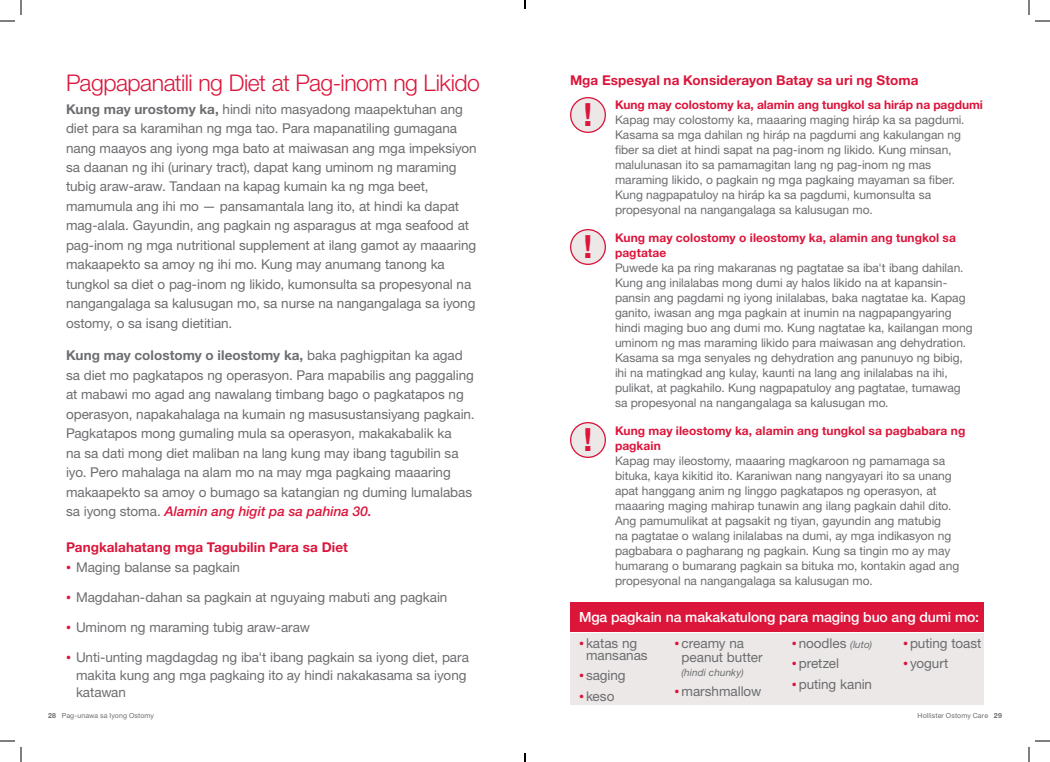
<style>
.page{position:relative;width:1050px;height:762px;background:#fff}
.page>*{position:absolute;margin:0;border:0;box-sizing:border-box;transform-origin:0 0}
.Subhead-Red{font:700 32px "Helvetica Neue LT Pro";color:#dc153b}
.Subhead-Red-2{font:300 23px "Helvetica Neue LT Pro";letter-spacing:-.02em;color:#dc153b}
.Subhead-Red-3{font:500 14px "Helvetica Neue LT Pro";letter-spacing:-.005em;color:#fff}
.Subhead-Red-4{font:13.5px/19.5px "Helvetica Neue LT Pro";letter-spacing:-.005em;color:#6c6d70}
.Body{font:13.5px/17.5px "Helvetica Neue LT Pro";letter-spacing:-.005em;color:#6c6d70}
.Subhead-Red-5{font:700 13.5px "Helvetica Neue LT Pro";letter-spacing:.005em;color:#dc153b}
.Subhead-Red-6{font:12px/15px "Helvetica Neue LT Pro";letter-spacing:-.005em;color:#6c6d70}
.Subhead-Red-7{font:italic 10px "Helvetica Neue LT Pro";letter-spacing:.01em;color:#6c6d70}
.Body-2{font:7px "Helvetica Neue LT Pro";letter-spacing:.015em;color:#6c6d70}
.s1{font-weight:700}
.s2{font-weight:500;font-style:italic;color:#dc153b}
.s3{font-size:10px;color:#dc153b}
.s4{font-weight:700;color:#dc153b}
.s5{font-style:italic;font-size:10px}
</style>
<div class="page">
<div style="left:571px;top:98px;width:34px;height:34px;background:#ebe8e7;border-radius:50%"></div>
<div style="left:570px;top:97px;width:36px;height:36px;border:1px solid #dc153b;border-radius:50%"></div>
<div style="left:571px;top:423px;width:34px;height:34px;background:#ebe8e7;border-radius:50%"></div>
<div style="left:570px;top:422px;width:36px;height:36px;border:1px solid #dc153b;border-radius:50%"></div>
<div style="left:571px;top:230px;width:34px;height:34px;background:#ebe8e7;border-radius:50%"></div>
<div style="left:570px;top:229px;width:36px;height:36px;border:1px solid #dc153b;border-radius:50%"></div>
<div style="left:570px;top:634px;width:414px;height:71px;background:#ebe8e7"></div>
<div style="left:570px;top:602px;width:414px;height:29px;background:#dc153b"></div>
<svg style="left:0;top:0;width:22px;height:22px"></svg>
<svg style="left:0;top:740px;width:22px;height:22px"></svg>
<svg style="left:1028px;top:0;width:22px;height:22px"></svg>
<svg style="left:1028px;top:740px;width:22px;height:22px"></svg>
<svg style="left:524px;top:0;width:2px;height:9px"></svg>
<svg style="left:524px;top:753px;width:2px;height:9px"></svg>
<p class="Subhead-Red-2" style="left:66px;top:69px;width:415px">Pagpapanatili ng Diet at Pag-inom ng Likido</p>
<p class="Subhead-Red-4" style="left:66px;top:99px;width:412px"><span class="s1">Kung may urostomy ka,</span> hindi nito masyadong maapektuhan ang diet para sa karamihan ng mga tao. Para mapanatiling gumagana nang maayos ang iyong mga bato at maiwasan ang mga impeksiyon sa daanan ng ihi (urinary tract), dapat kang uminom ng maraming tubig araw-araw. Tandaan na kapag kumain ka ng mga beet, mamumula ang ihi mo — pansamantala lang ito, at hindi ka dapat mag-alala. Gayundin, ang pagkain ng asparagus at mga seafood at pag-inom ng mga nutritional supplement at ilang gamot ay maaaring makaapekto sa amoy ng ihi mo. Kung may anumang tanong ka tungkol sa diet o pag-inom ng likido, kumonsulta sa propesyonal na nangangalaga sa kalusugan mo, sa nurse na nangangalaga sa iyong ostomy, o sa isang dietitian.</p>
<p class="Subhead-Red-4" style="left:66px;top:345px;width:410px"><span class="s1">Kung may colostomy o ileostomy ka,</span> baka paghigpitan ka agad sa diet mo pagkatapos ng operasyon. Para mapabilis ang paggaling at mabawi mo agad ang nawalang timbang bago o pagkatapos ng operasyon, napakahalaga na kumain ng masusustansiyang pagkain.<br>Pagkatapos mong gumaling mula sa operasyon, makakabalik ka<br>na sa dati mong diet maliban na lang kung may ibang tagubilin sa iyo. Pero mahalaga na alam mo na may mga pagkaing maaaring makaapekto sa amoy o bumago sa katangian ng duming lumalabas sa iyong stoma. <span class="s2">Alamin ang higit pa sa pahina 30.</span></p>
<p class="Subhead-Red-5" style="left:66px;top:539px;width:283px">Pangkalahatang mga Tagubilin Para sa Diet</p>
<p class="Subhead-Red-4" style="left:66px;top:557px;width:176px"><span class="s3">•</span> Maging balanse sa pagkain</p>
<p class="Body" style="left:66px;top:588px;width:383px"><span class="s3">•</span> Magdahan-dahan sa pagkain at nguyaing mabuti ang pagkain</p>
<p class="Body" style="left:66px;top:618px;width:246px"><span class="s3">•</span> Uminom ng maraming tubig araw-araw</p>
<p class="Body" style="left:76px;top:648px;width:394px;text-indent:-10px"><span class="s3">•</span> Unti-unting magdagdag ng iba't ibang pagkain sa iyong diet, para makita kung ang mga pagkaing ito ay hindi nakakasama sa iyong katawan</p>
<p class="Body-2" style="left:48px;top:711px;width:108px"><span class="s1">28</span> Pag-unawa sa Iyong Ostomy</p>
<p class="Subhead-Red-5" style="left:570px;top:71px;width:350px">Mga Espesyal na Konsiderayon Batay sa uri ng Stoma</p>
<p class="Subhead-Red" style="left:584px;top:95px;width:10px">!</p>
<p class="Subhead-Red-6" style="left:615px;top:97px;width:370px"><span class="s4">Kung may colostomy ka, alamin ang tungkol sa hiráp na pagdumi </span>Kapag may colostomy ka, maaaring maging hiráp ka sa pagdumi.<br>Kasama sa mga dahilan ng hiráp na pagdumi ang kakulangan ng fiber sa diet at hindi sapat na pag-inom ng likido. Kung minsan, malulunasan ito sa pamamagitan lang ng pag-inom ng mas maraming likido, o pagkain ng mga pagkaing mayaman sa fiber.<br>Kung nagpapatuloy na hiráp ka sa pagdumi, kumonsulta sa propesyonal na nangangalaga sa kalusugan mo.</p>
<p class="Subhead-Red" style="left:584px;top:227px;width:10px">!</p>
<p class="Subhead-Red-6" style="left:615px;top:230px;width:359px"><span class="s4">Kung may colostomy o ileostomy ka, alamin ang tungkol sa pagtatae<br></span>Puwede ka pa ring makaranas ng pagtatae sa iba't ibang dahilan.<br>Kung ang inilalabas mong dumi ay halos likido na at kapansin&shy;pansin ang pagdami ng iyong inilalabas, baka nagtatae ka. Kapag ganito, iwasan ang mga pagkain at inumin na nagpapangyaring hindi maging buo ang dumi mo. Kung nagtatae ka, kailangan mong uminom ng mas maraming likido para maiwasan ang dehydration.<br>Kasama sa mga senyales ng dehydration ang panunuyo ng bibig, ihi na matingkad ang kulay, kaunti na lang ang inilalabas na ihi, pulikat, at pagkahilo. Kung nagpapatuloy ang pagtatae, tumawag sa propesyonal na nangangalaga sa kalusugan mo.</p>
<p class="Subhead-Red" style="left:584px;top:420px;width:10px">!</p>
<p class="Subhead-Red-6" style="left:615px;top:423px;width:352px"><span class="s4">Kung may ileostomy ka, alamin ang tungkol sa pagbabara ng pagkain<br></span>Kapag may ileostomy, maaaring magkaroon ng pamamaga sa bituka, kaya kikitid ito. Karaniwan nang nangyayari ito sa unang apat hanggang anim ng linggo pagkatapos ng operasyon, at maaaring maging mahirap tunawin ang ilang pagkain dahil dito.<br>Ang pamumulikat at pagsakit ng tiyan, gayundin ang matubig<br>na pagtatae o walang inilalabas na dumi, ay mga indikasyon ng pagbabara o pagharang ng pagkain. Kung sa tingin mo ay may humarang o bumarang pagkain sa bituka mo, kontakin agad ang propesyonal na nangangalaga sa kalusugan mo.</p>
<p class="Subhead-Red-3" style="left:579px;top:609px;width:401px">Mga pagkain na makakatulong para maging buo ang dumi mo:</p>
<p class="Subhead-Red-4" style="left:586px;top:637px;width:63px;line-height:12px;text-indent:-7px"><span class="s3">•</span> katas ng mansanas</p>
<p class="Subhead-Red-4" style="left:579px;top:666px;width:48px"><span class="s3">•</span> saging</p>
<p class="Subhead-Red-4" style="left:579px;top:686px;width:37px"><span class="s3">•</span> keso</p>
<p class="Subhead-Red-4" style="left:682px;top:636px;width:83px;line-height:14px;text-indent:-7px"><span class="s3">•</span> creamy na peanut butter</p>
<p class="Subhead-Red-7" style="left:682px;top:666px;width:64px">(hindi chunky)</p>
<p class="Subhead-Red-4" style="left:675px;top:682px;width:88px"><span class="s3">•</span> marshmallow</p>
<p class="Subhead-Red-4" style="left:792px;top:633px;width:82px"><span class="s3">•</span> noodles <span class="s5">(luto)</span></p>
<p class="Subhead-Red-4" style="left:792px;top:654px;width:49px"><span class="s3">•</span> pretzel</p>
<p class="Subhead-Red-4" style="left:792px;top:674px;width:82px"><span class="s3">•</span> puting kanin</p>
<p class="Subhead-Red-4" style="left:903px;top:633px;width:80px"><span class="s3">•</span> puting toast</p>
<p class="Subhead-Red-4" style="left:903px;top:654px;width:47px"><span class="s3">•</span> yogurt</p>
<p class="Body-2" style="left:918px;top:711px;width:86px">Hollister Ostomy Care <span class="s1">29</span></p>
</div>
